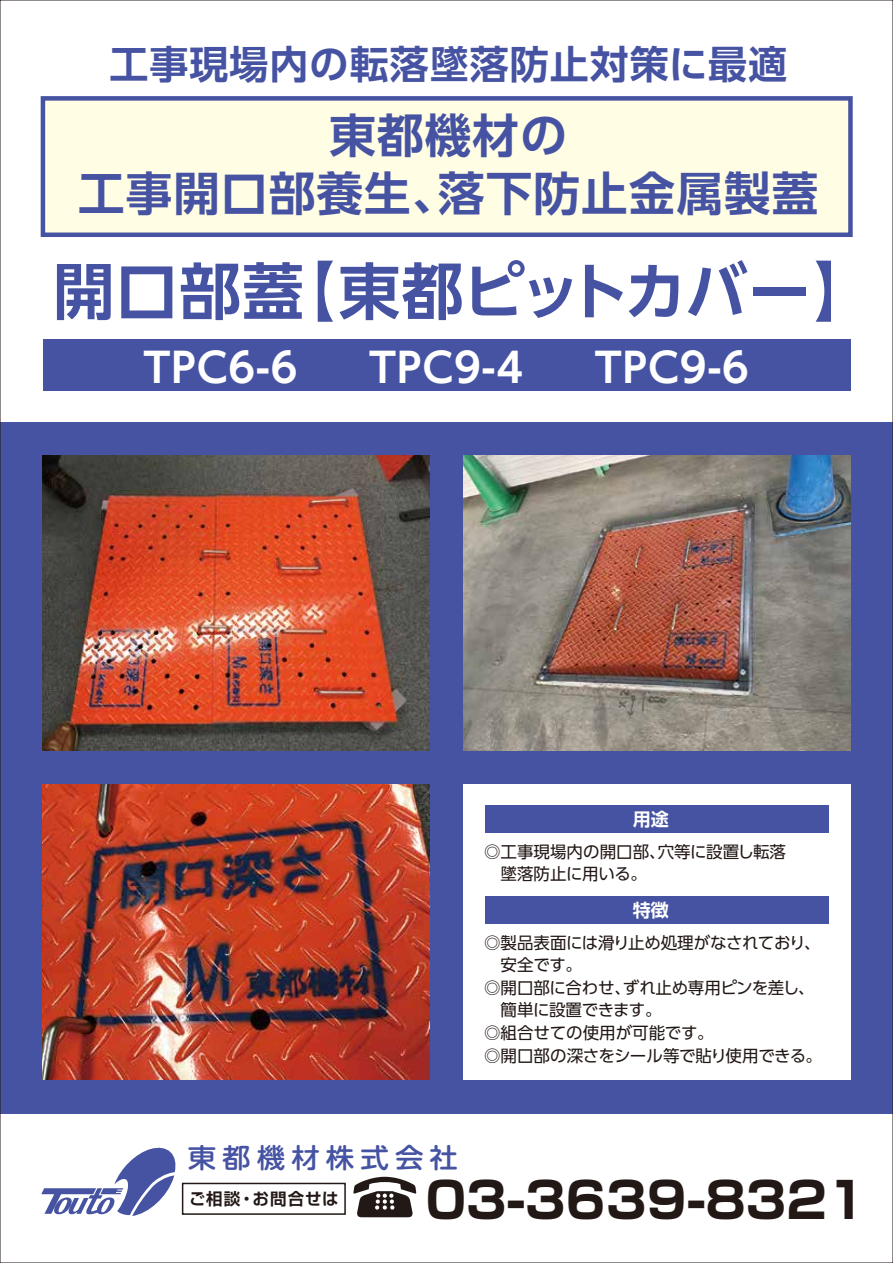
<style>
.page{position:relative;width:893px;height:1263px;background:#fff}
.page>*{position:absolute;margin:0;border:0;box-sizing:border-box;transform-origin:0 0}
.t1{font:700 61.5px "UD Shin Go Pro De";letter-spacing:.01em;color:#4653a2}
.t2{font:700 49.65px "Shin Go Pro";color:#221815}
.t3{font:700 46.5px/58.5px "UD Shin Go Pro De";letter-spacing:.025em;color:#4653a2;text-align:center}
.t4{font:700 40.5px "UD Shin Go Pro De";letter-spacing:.025em;color:#fff}
.t5{font:700 39px "UD Shin Go Pro De";letter-spacing:.025em;color:#4653a2}
.t6{font:500 27px "UD Shin M Go Pro";letter-spacing:.21em;color:#4653a2;scale:1.05 1}
.t7{font:700 18px "UD Shin Go Pro De";color:#fff}
.t8{font:16.5px/22.5px "UD Shin Go Pro";letter-spacing:-.015em;color:#221815}
.t9{font:700 16.5px "Shin Go Pro De";letter-spacing:.06em;color:#221815}
</style>
<div class="page">
<div style="left:0;top:422px;width:893px;height:692px;background:#4653a2"></div>
<div style="left:463px;top:784px;width:387px;height:296px;background:#fff"></div>
<div style="left:41px;top:96px;width:812px;height:141px;background:#fffde4;border:4px solid #4653a2"></div>
<img style="left:43px;top:455px;width:387px;height:296px">
<img style="left:463px;top:455px;width:387px;height:296px">
<svg style="left:41px;top:1147px;width:135px;height:69px"></svg>
<div style="left:43px;top:339px;width:807px;height:52px;background:#4653a2"></div>
<div style="left:182px;top:1183px;width:164px;height:32px;border:2px solid #221815"></div>
<svg style="left:353px;top:1177px;width:63px;height:40px"></svg>
<div style="left:485px;top:805px;width:344px;height:27px;background:#4653a2"></div>
<img style="left:43px;top:784px;width:387px;height:296px">
<div style="left:485px;top:896px;width:344px;height:28px;background:#4653a2"></div>
<h3 class="t5" style="left:109px;top:32px;width:679px">工事現場内の転落墜落防止対策に最適</h3>
<h3 class="t3" style="left:78px;top:105px;width:742px">東都機材の<br>工事開口部養生、落下防止金属製蓋</h3>
<h1 class="t1" style="left:53px;top:241px;width:823px">開口部蓋【東都ピットカバー】</h1>
<h3 class="t4" style="left:143px;top:334px;width:607px">TPC6-6 　TPC9-4 　TPC9-6</h3>
<p class="t7" style="left:633px;top:804px;width:37px">用途</p>
<p class="t8" style="left:484px;top:840px;width:303px">◎工事現場内の開口部、穴等に設置し転落　墜落防止に用いる。</p>
<p class="t7" style="left:633px;top:895px;width:37px">特徴</p>
<p class="t8" style="left:484px;top:931px;width:339px">◎製品表面には滑り止め処理がなされており、　安全です。<br>◎開口部に合わせ、ずれ止め専用ピンを差し、　簡単に設置できます。<br>◎組合せての使用が可能です。<br>◎開口部の深さをシール等で貼り使用できる。</p>
<h3 class="t6" style="left:188px;top:1136px;width:259px">東都機材株式会社</h3>
<p class="t9" style="left:189px;top:1185px;width:151px">ご相談・お問合せは</p>
<h2 class="t2" style="left:426px;top:1161px;width:443px">03-3639-8321</h2>
</div>
